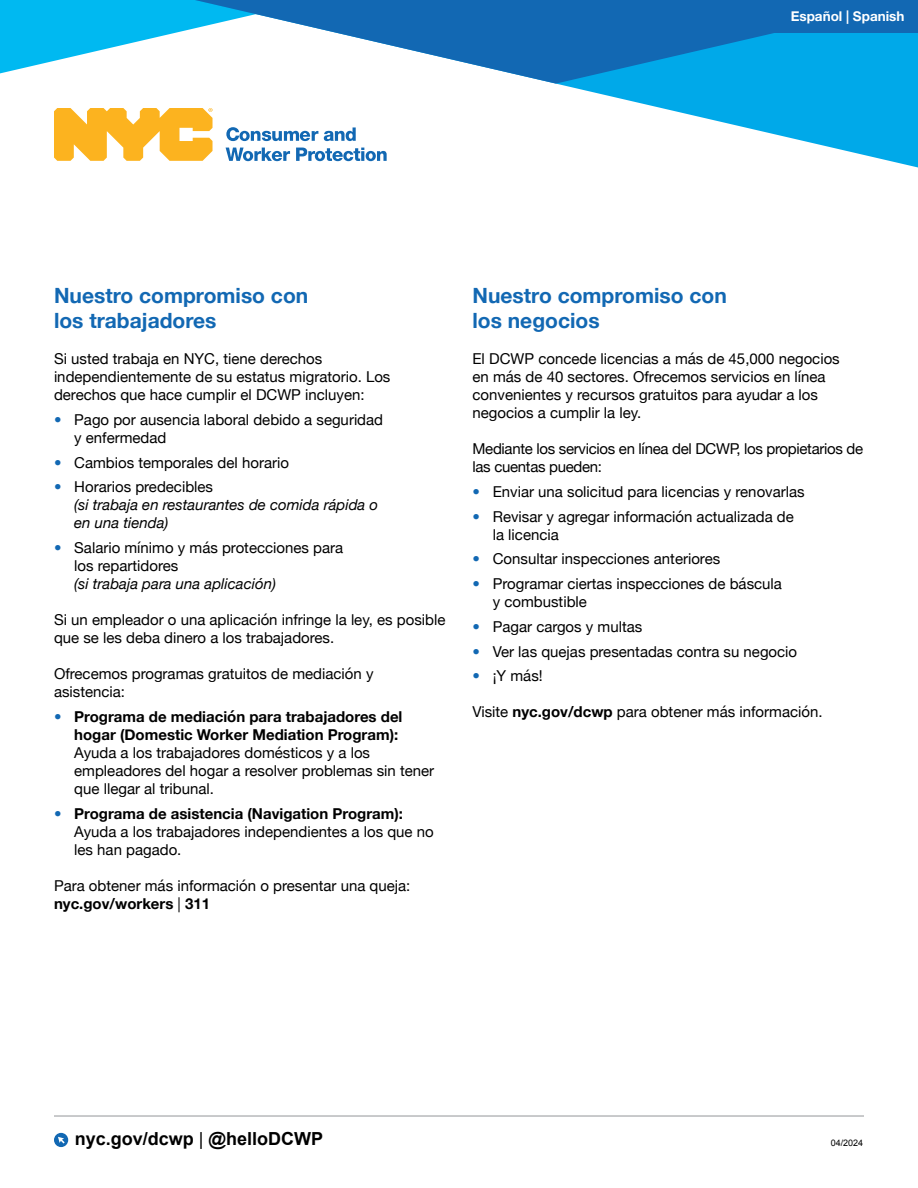
<style>
.page{position:relative;width:918px;height:1188px;background:#fff}
.page>*{position:absolute;margin:0;border:0;box-sizing:border-box;transform-origin:0 0}
.t1{font:700 21px/25.2px "Helvetica Neue";color:#1268b3}
.t2{font:700 18px "Arial";color:#000}
.t3{font:15px/18px "Helvetica Neue";color:#000}
.t4{font:700 15px "Helvetica Neue";color:#000}
.t5{font:italic 15px/18px "Helvetica Neue";color:#000}
.t6{font:15px/18px "Helvetica Neue";letter-spacing:-.02em;color:#000}
.t7{font:15px "Helvetica Neue LT Std";color:#1268b3}
.t8{font:700 13.5px "Helvetica Neue LT Std";color:#fff}
.t9{font:9px "Arial";color:#000}
.s1{font-weight:700}
.s2{font-family:"Helvetica Neue LT Std";color:#1268b3}
.s3{font-weight:400}
</style>
<div class="page">
<div style="left:54px;top:1133px;width:14px;height:14px;background:#1268b3;border-radius:50%"></div>
<svg style="left:58px;top:1137px;width:7px;height:7px"></svg>
<svg style="left:54px;top:108px;width:141px;height:53px"></svg>
<hr style="left:54px;top:1116px;width:810px;height:1px;background:#939598">
<svg style="left:0;top:0;width:195px;height:73px"></svg>
<svg style="left:195px;top:32px;width:723px;height:135px"></svg>
<svg style="left:195px;top:0;width:722px;height:84px"></svg>
<div style="left:729px;top:0;width:189px;height:32px;background:#1268b3"></div>
<p class="t8" style="left:791px;top:8px;width:115px">Español | Spanish</p>
<h1 class="t1" style="left:54px;top:283px;width:256px">Nuestro compromiso con los trabajadores</h1>
<p class="t3" style="left:54px;top:351px;width:338px">Si usted trabaja en NYC, tiene derechos independientemente de su estatus migratorio. Los derechos que hace cumplir el DCWP incluyen:</p>
<p class="t3" style="left:74px;top:411px;width:310px">Pago por ausencia laboral debido a seguridad</p>
<p class="t7" style="left:54px;top:410px;width:9px">•</p>
<p class="t7" style="left:54px;top:453px;width:9px">•</p>
<p class="t7" style="left:54px;top:478px;width:9px">•</p>
<p class="t7" style="left:54px;top:539px;width:9px">•</p>
<p class="t3" style="left:74px;top:426px;width:216px;line-height:24.8px">y enfermedad<br>Cambios temporales del horario</p>
<p class="t3" style="left:74px;top:479px;width:140px">Horarios predecibles</p>
<p class="t5" style="left:74px;top:497px;width:305px">(si trabaja en restaurantes de comida rápida o en una tienda(</p>
<p class="t3" style="left:74px;top:540px;width:270px">Salario mínimo y más protecciones para</p>
<p class="t3" style="left:74px;top:558px;width:106px">los repartidores</p>
<p class="t5" style="left:74px;top:576px;width:203px">(si trabaja para una aplicación(</p>
<p class="t3" style="left:54px;top:612px;width:393px">Si un empleador o una aplicación infringe la ley, es posible que se les deba dinero a los trabajadores.</p>
<p class="t3" style="left:54px;top:666px;width:321px">Ofrecemos programas gratuitos de mediación y asistencia:</p>
<p class="t4" style="left:74px;top:705px;width:330px">Programa de mediación para trabajadores del</p>
<p class="t7" style="left:54px;top:707px;width:9px">•</p>
<p class="t7" style="left:54px;top:804px;width:9px">•</p>
<p class="t4" style="left:74px;top:723px;width:326px">hogar (Domestic Worker Mediation Program :(</p>
<p class="t3" style="left:74px;top:744px;width:362px">Ayuda a los trabajadores domésticos ay los empleadores del hogar a resolver problemas sin tener que llegar al tribunal.</p>
<p class="t4" style="left:74px;top:801px;width:330px">Programa de asistencia (Navigation Program :(</p>
<p class="t3" style="left:74px;top:823px;width:361px">Ayuda a los trabajadores independientes a los que no les han pagado.</p>
<p class="t3" style="left:54px;top:877px;width:358px">Para obtener más información o presentar una queja: <span class="s1">nyc.gov/workers</span> | <span class="s1">311</span></p>
<h1 class="t1" style="left:472px;top:283px;width:256px">Nuestro compromiso con los negocios</h1>
<p class="t3" style="left:472px;top:351px;width:369px">El DCWP concede licencias a más de 45,000 negocios en más de 40 sectores. Ofrecemos servicios en línea convenientes y recursos gratuitos para ayudar a los negocios a cumplir la ley.</p>
<p class="t6" style="left:736px;top:441px;width:128px">, los propietarios de</p>
<p class="t6" style="left:472px;top:441px;width:268px">Mediante los servicios en línea del DCWP las cuentas pueden:</p>
<p class="t3" style="left:493px;top:483px;width:313px">Enviar una solicitud para licencias y renovarlas</p>
<p class="t7" style="left:472px;top:482px;width:9px">•</p>
<p class="t7" style="left:472px;top:507px;width:9px">•</p>
<p class="t7" style="left:472px;top:550px;width:9px">•</p>
<p class="t7" style="left:472px;top:575px;width:9px">•</p>
<p class="t7" style="left:472px;top:617px;width:9px">•</p>
<p class="t3" style="left:493px;top:508px;width:303px">Revisar y agregar información actualizada de</p>
<p class="t3" style="left:493px;top:523px;width:229px;line-height:24.8px">la licencia<br>Consultar inspecciones anteriores</p>
<p class="t3" style="left:493px;top:576px;width:291px">Programar ciertas inspecciones de báscula</p>
<p class="t3" style="left:493px;top:590px;width:151px;line-height:24.8px">y combustible<br>Pagar cargos y multas</p>
<p class="t3" style="left:493px;top:643px;width:306px">Ver las quejas presentadas contra su negocio</p>
<p class="t7" style="left:472px;top:642px;width:9px">•</p>
<p class="t3" style="left:472px;top:668px;width:72px"><span class="s2">•</span> ¡Y más!</p>
<p class="t3" style="left:472px;top:704px;width:352px">Visite <span class="s1">nyc.gov/dcwp</span> para obtener más información.</p>
<p class="t2" style="left:75px;top:1127px;width:250px">nyc.gov/dcwp <span class="s3">|</span> @helloDCWP</p>
<p class="t9" style="left:831px;top:1137px;width:34px">04/2024</p>
</div>
